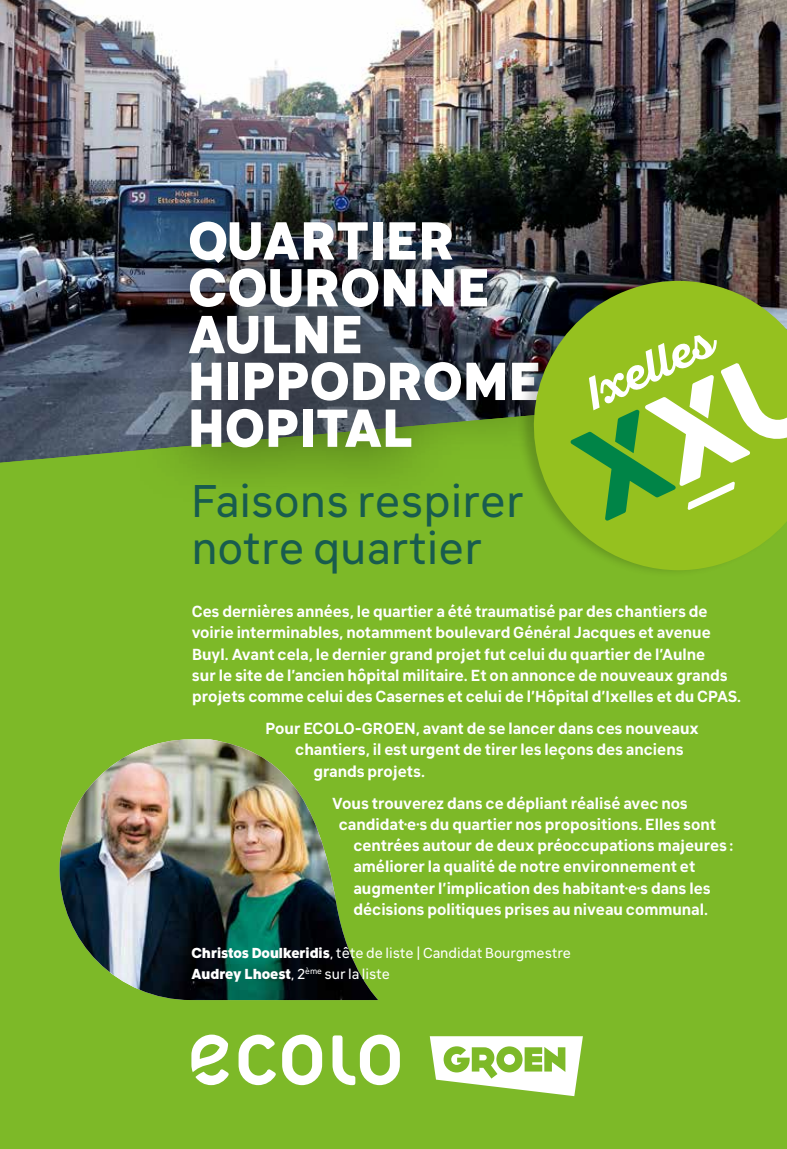
<style>
.page{position:relative;width:787px;height:1149px;background:#fff}
.page>*{position:absolute;margin:0;border:0;box-sizing:border-box;transform-origin:0 0}
.t1{font:800 52.5px/46.8px "Klima";letter-spacing:.01em;color:#fff}
.t2{font:45px/46.8px "Klima";letter-spacing:.005em;color:#185c4e}
.t3{font:700 15.75px/21.3px "Klima";color:#fff}
.t4{font:14.25px/21px "Klima";color:#fff}
.s1{font-weight:800}
</style>
<div class="page">
<img style="left:0;top:0;width:787px;height:392px">
<div style="left:0;top:392px;width:787px;height:756px;background:#7db928"></div>
<svg style="left:430px;top:1035px;width:153px;height:60px"></svg>
<svg style="left:191px;top:1034px;width:209px;height:50px"></svg>
<div style="left:132px;top:163px;width:462px;height:342px;background:#000;opacity:.75"></div>
<div style="left:516px;top:270px;width:271px;height:308px;background:#000;opacity:.2"></div>
<svg style="left:513px;top:281px;width:274px;height:289px;background:#779d28"></svg>
<svg style="left:570px;top:335px;width:217px;height:185px"></svg>
<img style="left:60px;top:739px;width:318px;height:260px">
<h1 class="t1" style="left:188px;top:211px;width:354px">QUARTIER<br>COURONNE<br>AULNE<br>HIPPODROME<br>HOPITAL</h1>
<h2 class="t2" style="left:191px;top:473px;width:334px">Faisons respirer notre quartier</h2>
<p class="t3" style="left:192px;top:598px;width:551px">Ces dernières années, le quartier a été traumatisé par des chantiers de voirie interminables, notamment boulevard Général Jacques et avenue Buyl. Avant cela, le dernier grand projet fut celui du quartier de l’Aulne<br>sur le site de l’ancien hôpital militaire. Et on annonce de nouveaux grands projets comme celui des Casernes et celui de l’Hôpital d’Ixelles et du CPAS.</p>
<p class="t3" style="left:266px;top:715px;width:435px">Pour ECOLO-GROEN, avant de se lancer dans ces nouveaux</p>
<p class="t3" style="left:295px;top:737px;width:390px">chantiers, il est urgent de tirer les leçons des anciens</p>
<p class="t3" style="left:313px;top:758px;width:113px">grands projets.</p>
<p class="t3" style="left:332px;top:790px;width:357px">Vous trouverez dans ce dépliant réalisé avec nos</p>
<p class="t3" style="left:339px;top:811px;width:379px">candidat·e·s du quartier nos propositions. Elles sont</p>
<p class="t3" style="left:353px;top:832px;width:381px">centrées autour de deux préoccupations majeures:</p>
<p class="t3" style="left:353px;top:854px;width:343px">améliorer la qualité de notre environnement et</p>
<p class="t3" style="left:353px;top:875px;width:359px">augmenter l’implication des habitant·e·s dans les</p>
<p class="t3" style="left:353px;top:896px;width:356px">décisions politiques prises au niveau communal.</p>
<p class="t4" style="left:191px;top:940px;width:381px"><span class="s1">Christos Doulkeridis</span>, tête de liste | Candidat Bourgmestre<br><span class="s1">Audrey Lhoest</span>, 2<sup>ème</sup> sur la liste</p>
</div>
